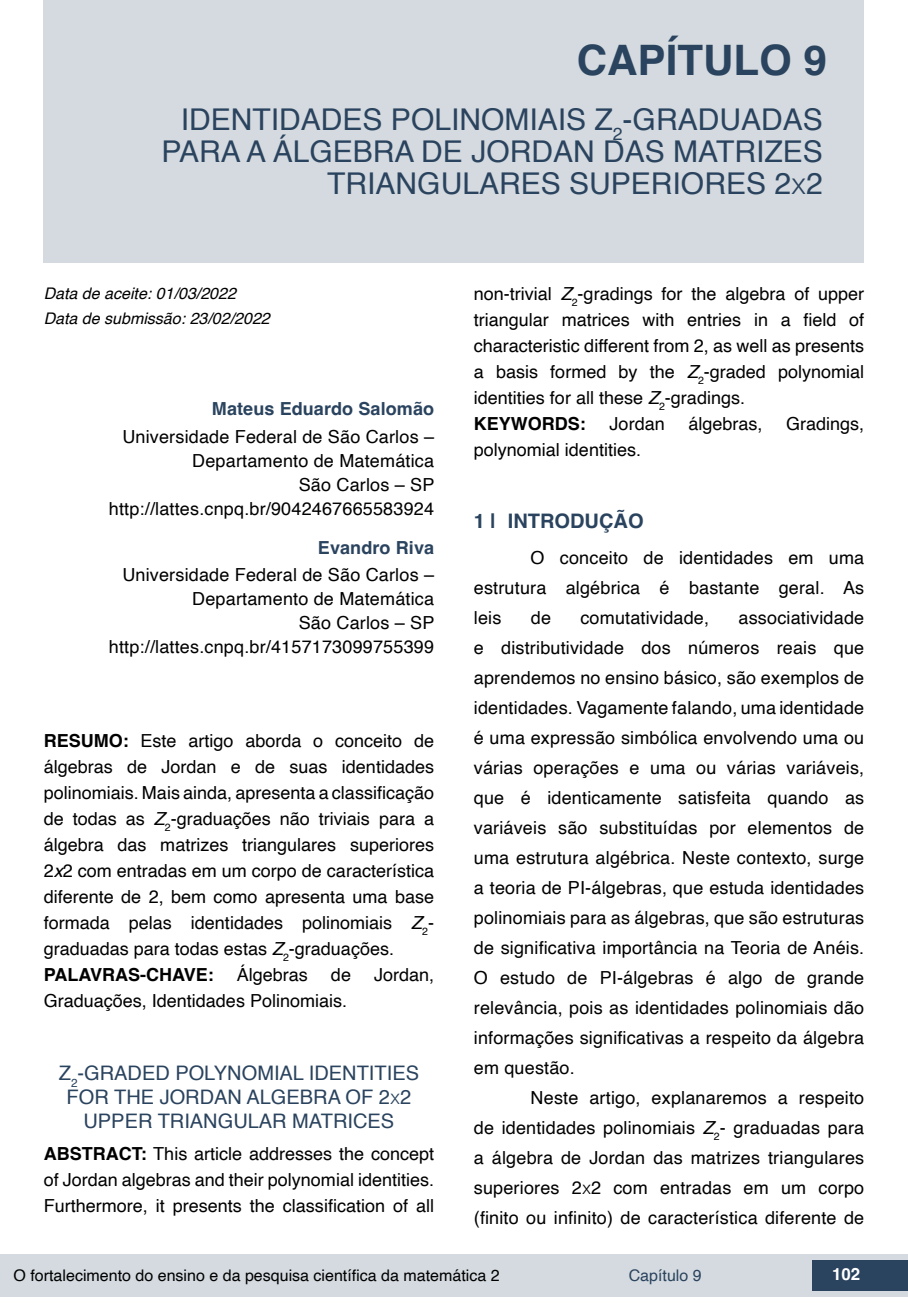
<style>
.page{position:relative;width:908px;height:1304px;background:#fff}
.page>*{position:absolute;margin:0;border:0;box-sizing:border-box;transform-origin:0 0}
.t1{font:700 42px "Helvetica";color:#2a435e}
.t2{font:30px/32px "Helvetica";color:#2a435e;text-align:right}
.t3{font:20px/24px "Helvetica";color:#2a435e;text-align:center}
.t4{font:700 20px "Helvetica";color:#2a435e}
.t5{font:18px/30px "Helvetica";color:#000;text-align:justify}
.t6{font:700 18px "Helvetica";letter-spacing:.005em;color:#2a435e}
.t7{font:700 16.8px "Helvetica";color:#fff}
.t8{font:16px "Helvetica";color:#000}
.t9{font:italic 16px "Helvetica";color:#000}
.t10{font:16px "Helvetica";color:#2a435e}
.s1{font-weight:300}
.s2{font-weight:700}
.s3{font-style:italic}
</style>
<div class="page">
<div style="left:0;top:1254px;width:906px;height:43px;background:#d4dadf"></div>
<div style="left:812px;top:1261px;width:95px;height:30px;background:#2a435e"></div>
<div style="left:44px;top:0;width:819px;height:263px;background:#d4dadf"></div>
<h1 class="t1" style="left:576px;top:35px;width:251px">CAPÍTULO 9</h1>
<h2 class="t2" style="left:161px;top:104px;width:662px">IDENTIDADES POLINOMIAIS Z<sub>2</sub>-GRADUADAS<br>PARA A ÁLGEBRA DE JORDAN DAS MATRIZES<br>TRIANGULARES SUPERIORES 2<span class="s1">x</span>2</h2>
<p class="t9" style="left:44px;top:280px;width:194px">Data de aceite: 01/03/2022</p>
<p class="t9" style="left:44px;top:306px;width:227px">Data de submissão: 23/02/2022</p>
<p class="t6" style="left:212px;top:398px;width:223px">Mateus Eduardo Salomão</p>
<p class="t5" style="left:109px;top:425px;width:327px;line-height:24px;text-align:right">Universidade Federal de São Carlos –<br>Departamento de Matemática<br>São Carlos – SP http://lattes.cnpq.br/9042467665583924</p>
<p class="t6" style="left:318px;top:537px;width:118px">Evandro Riva</p>
<p class="t5" style="left:109px;top:564px;width:327px;line-height:24px;text-align:right">Universidade Federal de São Carlos –<br>Departamento de Matemática<br>São Carlos – SP http://lattes.cnpq.br/4157173099755399</p>
<p class="t5" style="left:44px;top:729px;width:392px;line-height:26px;text-align:left"><span class="s2">RESUMO:</span> Este artigo aborda o conceito de álgebras de Jordan e de suas identidades polinomiais. Mais ainda, apresenta a classificação de todas as <span class="s3">Z</span><sub>2</sub>-graduações não triviais para a álgebra das matrizes triangulares superiores 2<span class="s3">x</span>2 com entradas em um corpo de característica diferente de 2, bem como apresenta uma base formada pelas identidades polinomiais <span class="s3">Z</span><sub>2</sub>- graduadas para todas estas <span class="s3">Z</span><sub>2</sub>-graduações.<br><span class="s2">PALAVRAS-CHAVE:</span></p>
<p class="t5" style="left:237px;top:961px;width:73px">Álgebras</p>
<p class="t5" style="left:331px;top:961px;width:22px">de</p>
<p class="t5" style="left:374px;top:961px;width:62px">Jordan,</p>
<p class="t5" style="left:44px;top:987px;width:305px">Graduações, Identidades Polinomiais.</p>
<p class="t3" style="left:59px;top:1062px;width:361px">Z<sub>2</sub>-GRADED POLYNOMIAL IDENTITIES<br>FOR THE JORDAN ALGEBRA OF 2<span class="s1">x</span>2<br>UPPER TRIANGULAR MATRICES</p>
<p class="t5" style="left:44px;top:1141px;width:392px;line-height:26px"><span class="s2">ABSTRACT:</span> This article addresses the concept of Jordan algebras and their polynomial identities.<br>Furthermore, it presents the classification of all</p>
<p class="t5" style="left:473px;top:281px;width:392px;line-height:26px;text-align:left">non-trivial <span class="s3">Z</span><sub>2</sub>-gradings for the algebra of upper triangular matrices with entries in a field of characteristic different from 2, as well as presents a basis formed by the <span class="s3">Z</span><sub>2</sub>-graded polynomial identities for all these <span class="s3">Z</span><sub>2</sub>-gradings.<br><span class="s2">KEYWORDS:</span></p>
<p class="t5" style="left:609px;top:409px;width:57px">Jordan</p>
<p class="t5" style="left:688px;top:409px;width:76px">álgebras,</p>
<p class="t5" style="left:785px;top:409px;width:80px">Gradings,</p>
<p class="t5" style="left:473px;top:435px;width:169px">polynomial identities.</p>
<p class="t4" style="left:473px;top:509px;width:171px">1 | INTRODUÇÃO</p>
<p class="t5" style="left:473px;top:543px;width:392px;text-indent:57px">O conceito de identidades em uma estrutura algébrica é bastante geral. As leis</p>
<p class="t5" style="left:473px;top:603px;width:392px;text-indent:264px">associatividade e distributividade dos números reais que aprendemos no ensino básico, são exemplos de identidades. Vagamente falando, uma identidade é uma expressão simbólica envolvendo uma ou várias operações e uma ou várias variáveis, que é identicamente satisfeita quando as variáveis são substituídas por elementos de uma estrutura algébrica. Neste contexto, surge a teoria de PI-álgebras, que estuda identidades polinomiais para as álgebras, que são estruturas de significativa importância na Teoria de Anéis.<br>O estudo de PI-álgebras é algo de grande relevância, pois as identidades polinomiais dão informações significativas a respeito da álgebra em questão.</p>
<p class="t5" style="left:473px;top:1083px;width:392px;text-indent:57px">Neste artigo, explanaremos a respeito de identidades polinomiais <span class="s3">Z</span><sub>2</sub>- graduadas para a álgebra de Jordan das matrizes triangulares superiores 2<span class="s1">x</span>2 com entradas em um corpo (finito ou infinito) de característica diferente de</p>
<p class="t5" style="left:530px;top:603px;width:22px">de</p>
<p class="t5" style="left:580px;top:603px;width:130px">comutatividade,</p>
<p class="t8" style="left:14px;top:1263px;width:487px">O fortalecimento do ensino e da pesquisa científica da matemática 2</p>
<p class="t10" style="left:628px;top:1263px;width:74px">Capítulo 9</p>
<p class="t7" style="left:831px;top:1264px;width:30px">102</p>
</div>
